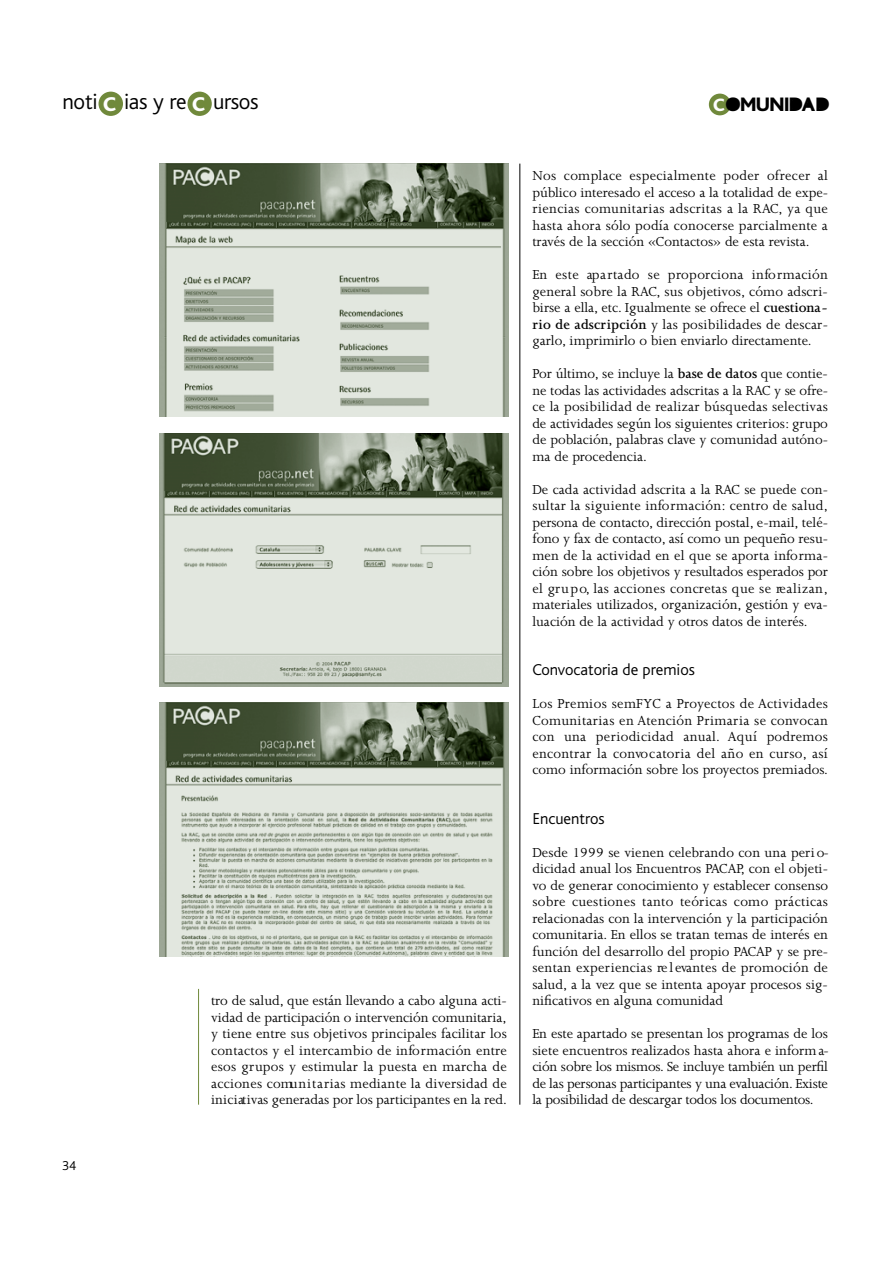
<style>
.page{position:relative;width:893px;height:1263px;background:#fff}
.page>*{position:absolute;margin:0;border:0;box-sizing:border-box;transform-origin:0 0}
.t1{font:300 22.8px "Bliss";letter-spacing:-.015em;color:#000}
.t2{font:800 20.4px "Bliss";color:#000}
.t3{font:300 16.5px "Bliss";color:#000}
.t4{font:15px/16.5px "Joanna";color:#000;text-align:justify}
.t5{font:300 13.5px "Bliss";color:#000}
.s1{font-weight:800;font-size:20.85px;color:#fff}
.s2{font-size:18.75px;color:#fff}
.s3{font-weight:600}
</style>
<div class="page">
<hr style="left:519px;top:164px;width:1px;height:941px;background:#000">
<hr style="left:198px;top:989px;width:1px;height:116px;background:#70893b">
<svg style="left:708px;top:94px;width:30px;height:21px"></svg>
<svg style="left:790px;top:99px;width:10px;height:11px"></svg>
<svg style="left:817px;top:98px;width:10px;height:12px"></svg>
<svg style="left:806px;top:100px;width:5px;height:7px"></svg>
<img style="left:159px;top:164px;width:349px;height:253px">
<img style="left:159px;top:434px;width:349px;height:253px">
<img style="left:159px;top:702px;width:349px;height:255px">
<svg style="left:187px;top:92px;width:25px;height:24px"></svg>
<svg style="left:98px;top:92px;width:25px;height:24px"></svg>
<h1 class="t1" style="left:62px;top:91px;width:197px">noti <span class="s1">C</span> ias y re <span class="s1">C</span> u rso s</h1>
<h2 class="t2" style="left:713px;top:95px;width:118px"><span class="s2">C</span>O M U N IDAD</h2>
<p class="t5" style="left:62px;top:1160px;width:15px">34</p>
<p class="t4" style="left:211px;top:994px;width:297px">tro de salud, que están llevando a cabo alguna acti&shy;vidad de participación o intervención comu n ita ria , y tiene entre sus objetivos principales facilitar los contactos y el intercambio de info rmación entre esos grupos y estimular la puesta en marcha de acciones comu n ita rias mediante la diversidad de in ic iativas generadas por los participantes en la re d .</p>
<p class="t4" style="left:532px;top:169px;width:297px">Nos complace especialmente poder ofrecer al público interesado el acceso a la totalidad de expe&shy;riencias comu n ita rias adscritas a la RAC, ya que hasta ahora sólo podía conocerse parcialmente a través de la sección «Contactos» de esta revista.</p>
<p class="t4" style="left:532px;top:268px;width:297px">En este ap a rtado se proporciona info rm a c ió n general sobre la RAC, sus objetivo s, cómo adscri&shy;birse a ella, etc. Igualmente se ofrece el <span class="s3">cuestiona&shy;rio de adscrip c ió n</span> y las posibilidades de descar&shy;garlo, imprimirlo o bien enviarlo directamente.</p>
<p class="t4" style="left:532px;top:367px;width:297px">Por último, se incluye la <span class="s3">base de datos</span> que contie&shy;ne todas las actividades adscritas a la RAC y se ofre&shy;ce la posibilidad de realizar búsquedas selectiva s de actividades según los siguientes criterios: grupo de población, palabras clave y comunidad autóno&shy;ma de procedencia.</p>
<p class="t4" style="left:532px;top:483px;width:297px">De cada actividad adscrita a la RAC se puede con&shy;sultar la siguiente info rm a c ió n : c e n tro de salud, persona de contacto, dirección postal, e-mail, telé&shy;fono y fax de contacto, así como un pequeño resu&shy;men de la actividad en el que se ap o rta info rm a&shy;ción sobre los objetivos y resultados esperados por el gru p o, las acciones concretas que se re a liz a n , m ate riales utilizados, o rg a n iz a c ió n , gestión y eva&shy;luación de la actividad y otros datos de interés.</p>
<p class="t3" style="left:532px;top:663px;width:164px">Convocatoria de premios</p>
<p class="t4" style="left:532px;top:697px;width:297px">Los Premios semFYC a Proyectos de A c tiv id a d e s C o mu n ita rias en Atención Prim a ria se convo c a n con una periodicidad anu a l. Aquí podre m o s encontrar la convo c ato ria del año en curso, a s í como información sobre los proyectos premiados.</p>
<p class="t3" style="left:532px;top:811px;width:74px">Encuentros</p>
<p class="t4" style="left:532px;top:846px;width:298px">Desde 1999 se vienen celebrando con una peri o&shy;dicidad anual los Encuentros PACAP, con el objeti&shy;vo de generar conocimiento y establecer consenso s o b re cuestiones tanto teóricas como prácticas relacionadas con la intervención y la participación comunitaria. En ellos se tratan temas de interés en función del desarrollo del propio PACAP y se pre&shy;sentan experiencias re l evantes de promoción de sa lu d , a la vez que se intenta ap oyar procesos sig&shy;nificativos en alguna comunidad</p>
<p class="t4" style="left:532px;top:1027px;width:298px">En este ap a rtado se presentan los programas de los siete encuentros realizados hasta ahora e info rm a&shy;ción sobre los mismos. Se incluye también un perfil de las personas participantes y una eva lu a c ió n . E x iste la posibilidad de descargar todos los documentos.</p>
</div>
